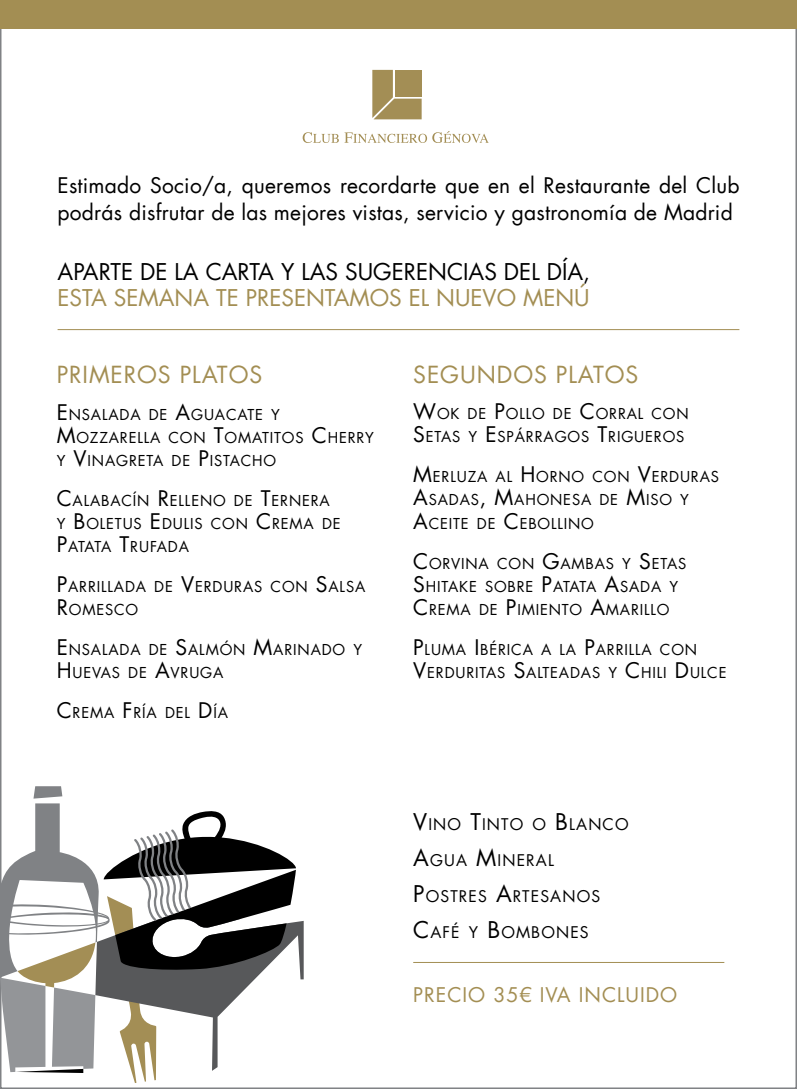
<style>
.page{position:relative;width:797px;height:1089px;background:#fff}
.page>*{position:absolute;margin:0;border:0;box-sizing:border-box;transform-origin:0 0}
.t1{font:23px "Futura LT";letter-spacing:.04em;color:#a38e53}
.t2{font:22.6px/26.3px "Futura LT";color:#000}
.t3{font:21px/27.3px "Futura LT";letter-spacing:.01em;color:#000}
.t4{font:19.8px "Futura LT";letter-spacing:.05em;color:#a38e53}
.t5{font:15.8px "Futura LT";letter-spacing:.07em;color:#000}
.t6{font:14.7px/23px "Futura LT";letter-spacing:.055em;color:#000}
.s1{color:#fff}
.s2{color:#a38e53}
.s3{font-size:21px}
.s4{font-size:22.5px}
</style>
<div class="page">
<svg style="left:372px;top:70px;width:49px;height:49px;background:#aa9763"></svg>
<div style="left:394px;top:70px;width:27px;height:27px;background:#a38e55"></div>
<svg style="left:302px;top:131px;width:186px;height:12px"></svg>
<svg style="left:0;top:786px;width:304px;height:296px"></svg>
<div style="left:0;top:0;width:797px;height:28px;background:#a38e53"></div>
<hr style="left:58px;top:329px;width:681px;height:1px;background:#a38e53">
<hr style="left:413px;top:961px;width:311px;height:1px;background:#a38e53">
<p class="t3" style="left:58px;top:172px;width:683px">Estimado Socio/a, queremos recordarte que en el Restaurante del Club podrás disfrutar de las mejores vistas, servicio y gastronomía de Madrid<span class="s1">.</span></p>
<p class="t2" style="left:58px;top:258px;width:534px">APARTE DE LA CARTA Y LAS SUGERENCIAS DEL DÍA,<br><span class="s2">ESTA SEMANA TE PRESENTAMOS EL NUEVO MENÚ</span></p>
<p class="t1" style="left:57px;top:360px;width:70px">PRIMEROS</p>
<p class="t1" style="left:180px;top:360px;width:66px">PLATOS</p>
<p class="t6" style="left:57px;top:403px;width:318px"><span class="s3">E</span> NSALADA DE <span class="s3">A</span>GUACATE Y<br><span class="s3">M</span>OZZARELLA CON <span class="s3">T</span>OMATITOS <span class="s3">C</span>HERRY<br>Y <span class="s3">V</span>INAGRETA DE <span class="s3">P</span>ISTACHO</p>
<p class="t6" style="left:57px;top:489px;width:285px"><span class="s3">C</span>ALABACÍN <span class="s3">R</span>ELLENO DE <span class="s3">T</span>ERNERA<br>Y <span class="s3">B</span>OLETUS <span class="s3">E</span> DULIS CON <span class="s3">C</span>REMA DE<br><span class="s3">P</span>ATATA <span class="s3">T</span>RUFADA</p>
<p class="t6" style="left:57px;top:575px;width:310px"><span class="s3">P</span>ARRILLADA DE <span class="s3">V</span>ERDURAS CON <span class="s3">S</span>ALSA<br><span class="s3">R</span>OMESCO</p>
<p class="t6" style="left:57px;top:638px;width:307px"><span class="s3">E</span> NSALADA DE <span class="s3">S</span>ALMÓN <span class="s3">M</span>ARINADO Y<br><span class="s3">H</span> UEVAS DE <span class="s3">A</span>VRUGA</p>
<p class="t6" style="left:57px;top:701px;width:173px"><span class="s3">C</span>REMA <span class="s3">F</span> RÍA DEL <span class="s3">D</span>ÍA</p>
<p class="t1" style="left:413px;top:360px;width:18px">SEGUNDOS</p>
<p class="t1" style="left:556px;top:360px;width:66px">PLATOS</p>
<p class="t6" style="left:413px;top:402px;width:277px"><span class="s3">W</span>OK DE <span class="s3">P</span>OLLO DE <span class="s3">C</span>ORRAL CON<br><span class="s3">S</span>ETAS Y <span class="s3">E</span> SPÁRRAGOS <span class="s3">T</span>RIGUEROS</p>
<p class="t6" style="left:413px;top:465px;width:307px"><span class="s3">M</span>ERLUZA AL <span class="s3">H</span> ORNO CON <span class="s3">V</span>ERDURAS<br><span class="s3">A</span>SADAS<span class="s3">, M</span>AHONESA DE <span class="s3">M</span>ISO Y<br><span class="s3">A</span>CEITE DE <span class="s3">C</span>EBOLLINO</p>
<p class="t6" style="left:413px;top:551px;width:274px"><span class="s3">C</span>ORVINA CON <span class="s3">G</span>AMBAS Y <span class="s3">S</span>ETAS<br><span class="s3">S</span>HITAKE SOBRE <span class="s3">P</span>ATATA <span class="s3">A</span>SADA Y<br><span class="s3">C</span>REMA DE <span class="s3">P</span>IMIENTO <span class="s3">A</span>MARILLO</p>
<p class="t6" style="left:413px;top:637px;width:315px"><span class="s3">P</span>LUMA <span class="s3">I</span> BÉRICA A LA <span class="s3">P</span>ARRILLA CON<br><span class="s3">V</span>ERDURITAS <span class="s3">S</span>ALTEADAS Y <span class="s3">C</span>HILI <span class="s3">D</span>ULCE</p>
<p class="t5" style="left:413px;top:813px;width:217px"><span class="s4">V</span>INO <span class="s4">T</span>INTO O <span class="s4">B</span>LANCO</p>
<p class="t5" style="left:413px;top:849px;width:142px"><span class="s4">A</span>GUA <span class="s4">M</span>INERAL</p>
<p class="t5" style="left:413px;top:885px;width:188px"><span class="s4">P</span>OSTRES <span class="s4">A</span>RTESANOS</p>
<p class="t5" style="left:413px;top:922px;width:177px"><span class="s4">C</span>AFÉ Y <span class="s4">B</span>OMBONES</p>
<p class="t4" style="left:413px;top:981px;width:265px">PRECIO 35€ IVA INCLUIDO</p>
</div>
